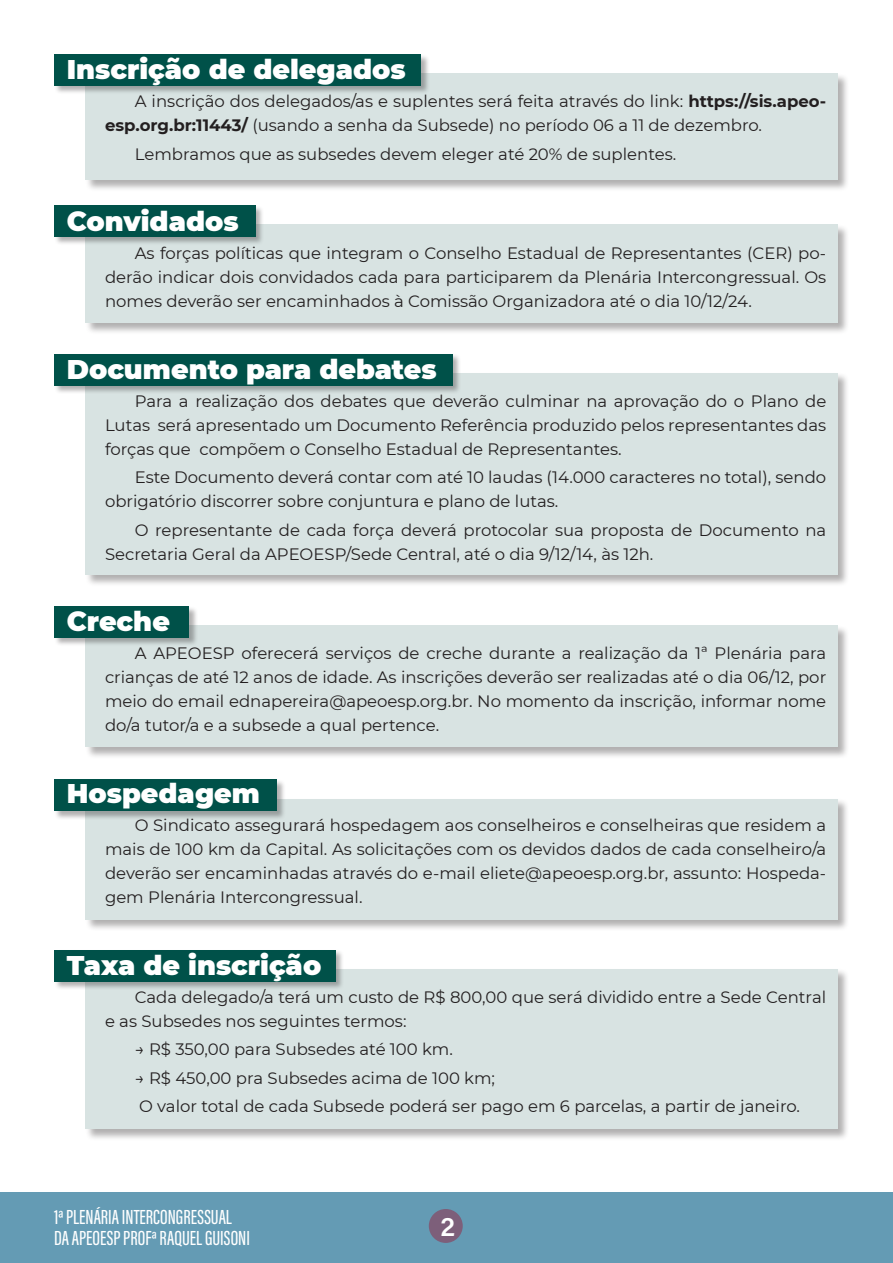
<style>
.page{position:relative;width:893px;height:1263px;background:#fff}
.page>*{position:absolute;margin:0;border:0;box-sizing:border-box;transform-origin:0 0}
.t1{font:900 27px "Montserrat";color:#fff}
.t2{font:600 27px "Acumin Pro";color:#fff}
.t3{font:500 21px/21px "Acumin Pro Extra Cond";color:#fff}
.t4{font:16.5px/24px "Montserrat";color:#231f20}
.s1{font-weight:700}
</style>
<div class="page">
<div style="left:0;top:1193px;width:893px;height:70px;background:#649bb4"></div>
<div style="left:429px;top:1209px;width:34px;height:34px;background:#7d5f7a;border-radius:50%"></div>
<div style="left:85px;top:969px;width:764px;height:172px;background:#231f20;opacity:.35"></div>
<div style="left:85px;top:969px;width:752px;height:159px;background:#d8e3e2"></div>
<div style="left:54px;top:949px;width:290px;height:41px;background:#231f20;opacity:.35"></div>
<div style="left:54px;top:950px;width:281px;height:31px;background:#005149"></div>
<div style="left:85px;top:798px;width:764px;height:133px;background:#231f20;opacity:.35"></div>
<div style="left:85px;top:799px;width:752px;height:120px;background:#d8e3e2"></div>
<div style="left:54px;top:779px;width:231px;height:41px;background:#231f20;opacity:.35"></div>
<div style="left:54px;top:780px;width:222px;height:31px;background:#005149"></div>
<div style="left:85px;top:625px;width:764px;height:134px;background:#231f20;opacity:.35"></div>
<div style="left:85px;top:625px;width:752px;height:122px;background:#d8e3e2"></div>
<div style="left:54px;top:606px;width:144px;height:40px;background:#231f20;opacity:.35"></div>
<div style="left:54px;top:606px;width:135px;height:32px;background:#005149"></div>
<div style="left:85px;top:373px;width:764px;height:214px;background:#231f20;opacity:.35"></div>
<div style="left:85px;top:373px;width:752px;height:202px;background:#d8e3e2"></div>
<div style="left:54px;top:354px;width:408px;height:40px;background:#231f20;opacity:.35"></div>
<div style="left:54px;top:354px;width:398px;height:31px;background:#005149"></div>
<div style="left:85px;top:224px;width:764px;height:111px;background:#231f20;opacity:.35"></div>
<div style="left:85px;top:224px;width:752px;height:99px;background:#d8e3e2"></div>
<div style="left:54px;top:205px;width:210px;height:40px;background:#231f20;opacity:.35"></div>
<div style="left:54px;top:205px;width:201px;height:32px;background:#005149"></div>
<div style="left:85px;top:73px;width:764px;height:119px;background:#231f20;opacity:.35"></div>
<div style="left:85px;top:73px;width:752px;height:107px;background:#d8e3e2"></div>
<div style="left:54px;top:54px;width:376px;height:40px;background:#231f20;opacity:.35"></div>
<div style="left:54px;top:54px;width:367px;height:31px;background:#005149"></div>
<p class="t1" style="left:67px;top:49px;width:341px">Inscrição de delegados</p>
<p class="t4" style="left:105px;top:89px;width:723px;text-indent:30px">A inscrição dos delegados/as e suplentes será feita através do link: <span class="s1">https://sis.apeo&shy;esp.org.br:11443/</span> (usando a senha da Subsede) no período 06 a 11 de dezembro.</p>
<p class="t4" style="left:135px;top:141px;width:543px">Lembramos que as subsedes devem eleger até 20% de suplentes.</p>
<p class="t1" style="left:67px;top:201px;width:174px">Convidados</p>
<p class="t4" style="left:105px;top:241px;width:723px;text-align:justify;text-indent:30px">As forças políticas que integram o Conselho Estadual de Representantes (CER) po&shy;derão indicar dois convidados cada para participarem da Plenária Intercongressual. Os nomes deverão ser encaminhados à Comissão Organizadora até o dia 10/12/24.</p>
<p class="t1" style="left:67px;top:349px;width:372px">Documento para debates</p>
<p class="t4" style="left:105px;top:389px;width:723px;text-align:justify;text-indent:30px">Para a realização dos debates que deverão culminar na aprovação do o Plano de Lutas será apresentado um Documento Referência produzido pelos representantes das forças que compõem o Conselho Estadual de Representantes.</p>
<p class="t4" style="left:105px;top:465px;width:723px;text-indent:30px">Este Documento deverá contar com até 10 laudas (14.000 caracteres no total), sendo obrigatório discorrer sobre conjuntura e plano de lutas.</p>
<p class="t4" style="left:105px;top:517px;width:723px;text-indent:30px">O representante de cada força deverá protocolar sua proposta de Documento na<br>Secretaria Geral da APEOESP/Sede Central, até o dia 9/12/14, às 12h.</p>
<p class="t1" style="left:67px;top:601px;width:105px">Creche</p>
<p class="t4" style="left:105px;top:641px;width:723px;text-align:justify;text-indent:30px">A APEOESP oferecerá serviços de creche durante a realização da 1ª Plenária para crianças de até 12 anos de idade. As inscrições deverão ser realizadas até o dia 06/12, por meio do email ednapereira@apeoesp.org.br. No momento da inscrição, informar nome do/a tutor/a e a subsede a qual pertence.</p>
<p class="t1" style="left:67px;top:773px;width:195px">Hospedagem</p>
<p class="t4" style="left:105px;top:813px;width:723px;text-align:justify;text-indent:30px">O Sindicato assegurará hospedagem aos conselheiros e conselheiras que residem a mais de 100 km da Capital. As solicitações com os devidos dados de cada conselheiro/a deverão ser encaminhadas através do e-mail eliete@apeoesp.org.br, assunto: Hospeda&shy;gem Plenária Intercongressual.</p>
<p class="t1" style="left:67px;top:945px;width:256px">Taxa de inscrição</p>
<p class="t4" style="left:105px;top:984px;width:723px;text-indent:30px">Cada delegado/a terá um custo de R$ 800,00 que será dividido entre a Sede Central e as Subsedes nos seguintes termos:</p>
<p class="t4" style="left:135px;top:1037px;width:320px">→ R$ 350,00 para Subsedes até 100 km.</p>
<p class="t4" style="left:135px;top:1065px;width:362px">→ R$ 450,00 pra Subsedes acima de 100 km;</p>
<p class="t4" style="left:139px;top:1093px;width:662px">O valor total de cada Subsede poderá ser pago em 6 parcelas, a partir de janeiro.</p>
<p class="t3" style="left:54px;top:1207px;width:197px">1ª PLENÁRIA INTERCONGRESSUAL<br>DA APEOESP PROFª RAQUEL GUISONI</p>
<h1 class="t2" style="left:440px;top:1208px;width:16px">2</h1>
</div>
